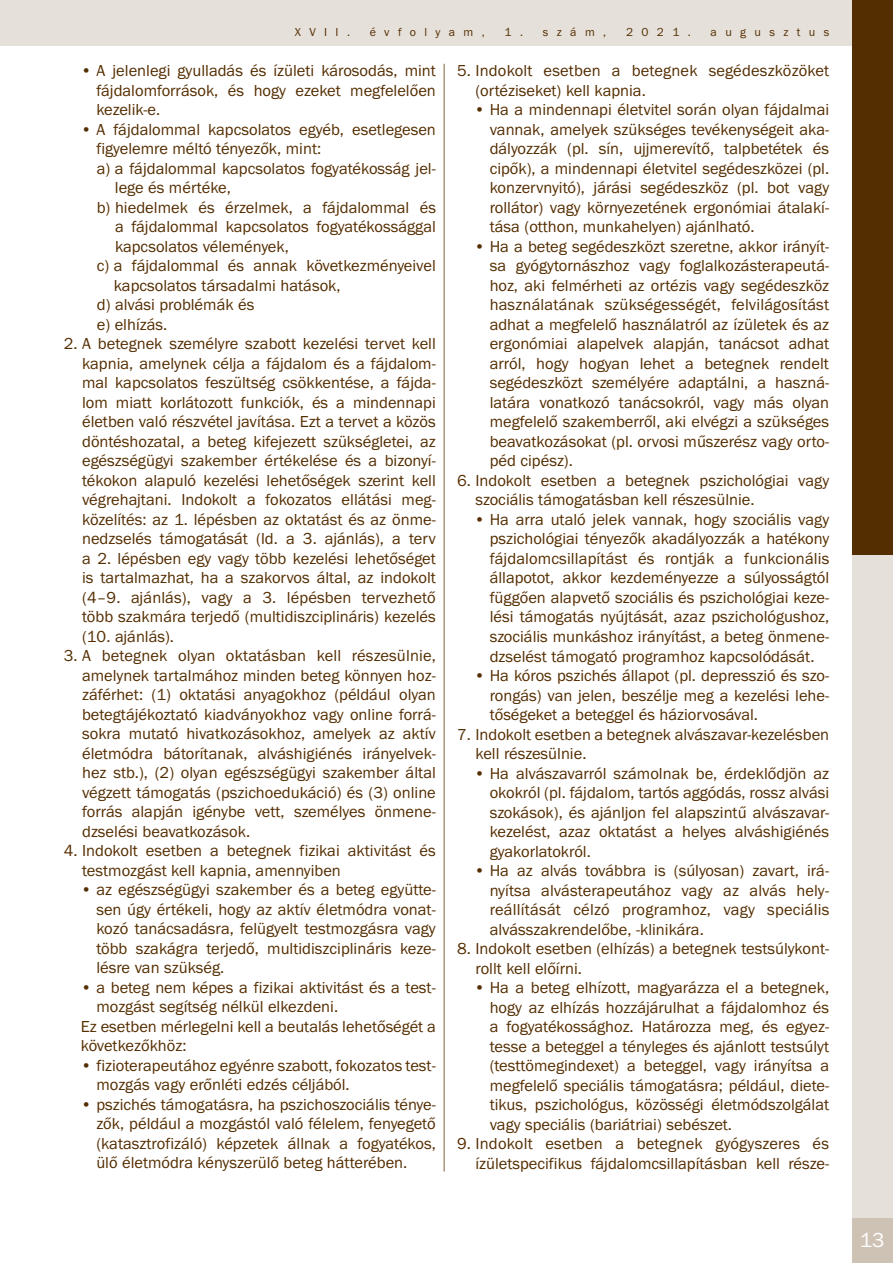
<style>
.page{position:relative;width:893px;height:1263px;background:#fff}
.page>*{position:absolute;margin:0;border:0;box-sizing:border-box;transform-origin:0 0}
.t1{font:21px "BM Franklin Gothic URW Boo";color:#fff}
.t2{font:16.5px/19.5px "BM Franklin Gothic URW Boo";color:#542d00;text-align:justify}
.t3{font:12px "BM Franklin Gothic URW Boo";letter-spacing:.7em;color:#542d00}
</style>
<div class="page">
<div style="left:852px;top:1217px;width:41px;height:46px;background:#cec2b5"></div>
<div style="left:852px;top:555px;width:41px;height:662px;background:#e5e0d9"></div>
<div style="left:0;top:0;width:893px;height:46px;background:#e5e0d9"></div>
<div style="left:852px;top:0;width:41px;height:555px;background:#542d00"></div>
<hr style="left:443px;top:64px;width:2px;height:1107px;background:#aa9680">
<p class="t3" style="left:295px;top:24px;width:57px">XVII.</p>
<p class="t3" style="left:370px;top:24px;width:116px">évfolyam,</p>
<p class="t3" style="left:505px;top:24px;width:103px">1. szám,</p>
<p class="t3" style="left:626px;top:24px;width:66px">2021.</p>
<p class="t3" style="left:711px;top:24px;width:120px">augusztus</p>
<p class="t2" style="left:96px;top:61px;width:341px;text-indent:-16px">• A jelenlegi gyulladás és ízületi károsodás, mint fájdalomforrások, és hogy ezeket megfelelően kezelik-e.</p>
<p class="t2" style="left:81px;top:120px;width:357px">• A fájdalommal kapcsolatos egyéb, esetlegesen</p>
<p class="t2" style="left:96px;top:139px;width:227px">figyelemre méltó tényezők, mint:</p>
<p class="t2" style="left:97px;top:159px;width:341px">a) a fájdalommal kapcsolatos fogyatékosság jel-</p>
<p class="t2" style="left:115px;top:178px;width:118px">lege és mértéke,</p>
<p class="t2" style="left:97px;top:198px;width:341px">b) hiedelmek és érzelmek, a fájdalommal és</p>
<p class="t2" style="left:115px;top:217px;width:322px">a fájdalommal kapcsolatos fogyatékossággal</p>
<p class="t2" style="left:115px;top:237px;width:175px">kapcsolatos vélemények,</p>
<p class="t2" style="left:97px;top:256px;width:341px">c) a fájdalommal és annak következményeivel</p>
<p class="t2" style="left:114px;top:276px;width:228px">kapcsolatos társadalmi hatások,</p>
<p class="t2" style="left:97px;top:295px;width:159px">d) alvási problémák és</p>
<p class="t2" style="left:97px;top:315px;width:72px">e) elhízás.</p>
<p class="t2" style="left:82px;top:334px;width:355px;text-indent:-18px">2. A betegnek személyre szabott kezelési tervet kell kapnia, amelynek célja a fájdalom és a fájdalom&shy;mal kapcsolatos feszültség csökkentése, a fájda&shy;lom miatt korlátozott funkciók, és a mindennapi életben való részvétel javítása. Ezt a tervet a közös döntéshozatal, a beteg kifejezett szükségletei, az egészségügyi szakember értékelése és a bizonyí&shy;tékokon alapuló kezelési lehetőségek szerint kell végrehajtani. Indokolt a fokozatos ellátási meg&shy;közelítés: az 1. lépésben az oktatást és az önme&shy;nedzselés támogatását (ld. a 3. ajánlás), a terv a 2. lépésben egy vagy több kezelési lehetőséget is tartalmazhat, ha a szakorvos által, az indokolt (4–9. ajánlás), vagy a 3. lépésben tervezhető több szakmára terjedő (multidiszciplináris) kezelés (10. ajánlás).</p>
<p class="t2" style="left:82px;top:646px;width:355px;text-indent:-18px">3. A betegnek olyan oktatásban kell részesülnie, amelynek tartalmához minden beteg könnyen hoz&shy;záférhet: (1) oktatási anyagokhoz (például olyan betegtájékoztató kiadványokhoz vagy online forrá&shy;sokra mutató hivatkozásokhoz, amelyek az aktív életmódra bátorítanak, alváshigiénés irányelvek&shy;hez stb.), (2) olyan egészségügyi szakember által végzett támogatás (pszichoedukáció) és (3) online forrás alapján igénybe vett, személyes önmene&shy;dzselési beavatkozások.</p>
<p class="t2" style="left:82px;top:841px;width:355px;text-indent:-18px">4. Indokolt esetben a betegnek fizikai aktivitást és testmozgást kell kapnia, amennyiben</p>
<p class="t2" style="left:96px;top:880px;width:341px;text-indent:-16px">• az egészségügyi szakember és a beteg együtte&shy;sen úgy értékeli, hogy az aktív életmódra vonat&shy;kozó tanácsadásra, felügyelt testmozgásra vagy több szakágra terjedő, multidiszciplináris keze&shy;lésre van szükség.</p>
<p class="t2" style="left:81px;top:978px;width:357px">• a beteg nem képes a fizikai aktivitást és a test-</p>
<p class="t2" style="left:96px;top:997px;width:243px">mozgást segítség nélkül elkezdeni.</p>
<p class="t2" style="left:81px;top:1017px;width:357px">Ez esetben mérlegelni kell a beutalás lehetőségét a</p>
<p class="t2" style="left:81px;top:1036px;width:107px">következőkhöz:</p>
<p class="t2" style="left:96px;top:1056px;width:341px;text-indent:-16px">• fizioterapeutához egyénre szabott, fokozatos test&shy;mozgás vagy erőnléti edzés céljából.</p>
<p class="t2" style="left:96px;top:1095px;width:341px;text-indent:-16px">• pszichés támogatásra, ha pszichoszociális ténye&shy;zők, például a mozgástól való félelem, fenyegető (katasztrofizáló) képzetek állnak a fogyatékos, ülő életmódra kényszerülő beteg hátterében.</p>
<p class="t2" style="left:475px;top:61px;width:355px;text-indent:-18px">5. Indokolt esetben a betegnek segédeszközöket (ortéziseket) kell kapnia.</p>
<p class="t2" style="left:490px;top:100px;width:341px;text-indent:-16px">• Ha a mindennapi életvitel során olyan fájdalmai vannak, amelyek szükséges tevékenységeit aka&shy;dályozzák (pl. sín, ujjmerevítő, talpbetétek és cipők), a mindennapi életvitel segédeszközei (pl. konzervnyitó), járási segédeszköz (pl. bot vagy rollátor) vagy környezetének ergonómiai átalakí&shy;tása (otthon, munkahelyen) ajánlható.</p>
<p class="t2" style="left:490px;top:237px;width:341px;text-indent:-16px">• Ha a beteg segédeszközt szeretne, akkor irányít&shy;sa gyógytornászhoz vagy foglalkozásterapeutá&shy;hoz, aki felmérheti az ortézis vagy segédeszköz használatának szükségességét, felvilágosítást adhat a megfelelő használatról az ízületek és az ergonómiai alapelvek alapján, tanácsot adhat arról, hogy hogyan lehet a betegnek rendelt segédeszközt személyére adaptálni, a haszná&shy;latára vonatkozó tanácsokról, vagy más olyan megfelelő szakemberről, aki elvégzi a szükséges beavatkozásokat (pl. orvosi műszerész vagy orto&shy;péd cipész).</p>
<p class="t2" style="left:475px;top:471px;width:355px;text-indent:-18px">6. Indokolt esetben a betegnek pszichológiai vagy szociális támogatásban kell részesülnie.</p>
<p class="t2" style="left:490px;top:510px;width:341px;text-indent:-16px">• Ha arra utaló jelek vannak, hogy szociális vagy pszichológiai tényezők akadályozzák a hatékony fájdalomcsillapítást és rontják a funkcionális állapotot, akkor kezdeményezze a súlyosságtól függően alapvető szociális és pszichológiai keze&shy;lési támogatás nyújtását, azaz pszichológushoz, szociális munkáshoz irányítást, a beteg önmene&shy;dzselést támogató programhoz kapcsolódását.</p>
<p class="t2" style="left:490px;top:666px;width:341px;text-indent:-16px">• Ha kóros pszichés állapot (pl. depresszió és szo&shy;rongás) van jelen, beszélje meg a kezelési lehe&shy;tőségeket a beteggel és háziorvosával.</p>
<p class="t2" style="left:475px;top:724px;width:355px;text-indent:-18px">7. Indokolt esetben a betegnek alvászavar-kezelésben kell részesülnie.</p>
<p class="t2" style="left:490px;top:763px;width:341px;text-indent:-16px">• Ha alvászavarról számolnak be, érdeklődjön az okokról (pl. fájdalom, tartós aggódás, rossz alvási szokások), és ajánljon fel alapszintű alvászavar&shy;kezelést, azaz oktatást a helyes alváshigiénés gyakorlatokról.</p>
<p class="t2" style="left:490px;top:861px;width:341px;text-indent:-16px">• Ha az alvás továbbra is (súlyosan) zavart, irá&shy;nyítsa alvásterapeutához vagy az alvás hely&shy;reállítását célzó programhoz, vagy speciális alvásszakrendelőbe, -klinikára.</p>
<p class="t2" style="left:475px;top:939px;width:355px;text-indent:-18px">8. Indokolt esetben (elhízás) a betegnek testsúlykont&shy;rollt kell előírni.</p>
<p class="t2" style="left:490px;top:978px;width:341px;text-indent:-16px">• Ha a beteg elhízott, magyarázza el a betegnek, hogy az elhízás hozzájárulhat a fájdalomhoz és a fogyatékossághoz. Határozza meg, és egyez&shy;tesse a beteggel a tényleges és ajánlott testsúlyt (testtömegindexet) a beteggel, vagy irányítsa a megfelelő speciális támogatásra; például, diete&shy;tikus, pszichológus, közösségi életmódszolgálat vagy speciális (bariátriai) sebészet.</p>
<p class="t2" style="left:457px;top:1134px;width:374px;text-align:right">9. Indokolt esetben a betegnek gyógyszeres és ízületspecifikus fájdalomcsillapításban kell része-</p>
<p class="t1" style="left:860px;top:1226px;width:26px">13</p>
</div>
